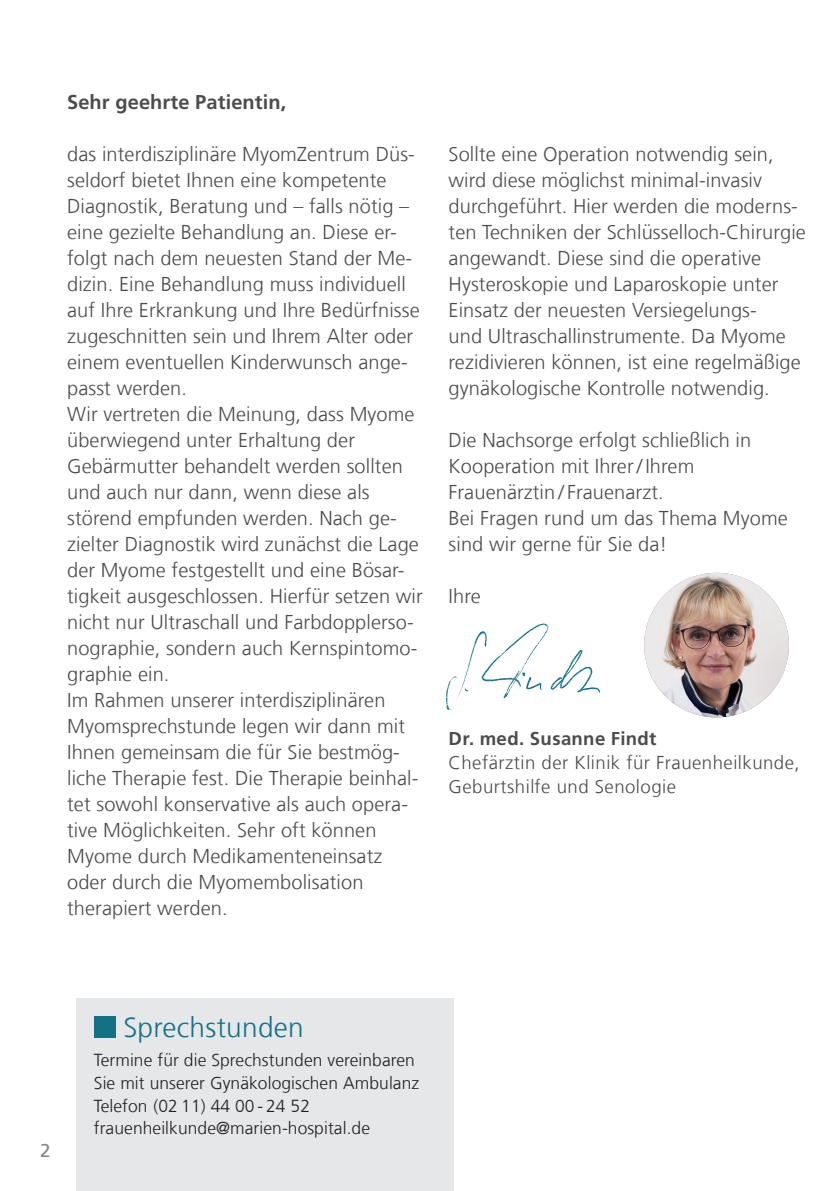
<style>
.page{position:relative;width:840px;height:1191px;background:#fff}
.page>*{position:absolute;margin:0;border:0;box-sizing:border-box;transform-origin:0 0}
.Headline_light_14_17pt_blau{font:300 28px "Frutiger LT Com";letter-spacing:.01em;color:#147184}
.Copy_bold_9pt{font:300 20px/26px "Frutiger LT Com";letter-spacing:.005em;color:#4b4c4d}
.Copy_bold_9pt-2{font:700 20px "Frutiger LT Com";letter-spacing:.005em;color:#4b4c4d}
.Copy_bold_9pt-3{font:300 18.6px/24px "Frutiger LT Com";letter-spacing:.025em;color:#4b4c4d}
.t1{font:18.6px "Frutiger LT Com";color:#808285}
.Copy_light_9pt{font:300 17.4px "Frutiger LT Com";letter-spacing:.005em;color:#231f20}
.s1{font-weight:700}
</style>
<div class="page">
<div style="left:77px;top:998px;width:377px;height:193px;background:#e6e7e9"></div>
<div style="left:94px;top:1016px;width:21px;height:22px;background:#147184"></div>
<img style="left:445px;top:623px;width:156px;height:87px">
<img style="left:643px;top:573px;width:145px;height:144px;border-radius:72px">
<p class="Copy_bold_9pt-2" style="left:67px;top:90px;width:220px">Sehr geehrte Patientin,</p>
<p class="Copy_bold_9pt" style="left:67px;top:141px;width:354px">das interdisziplinäre MyomZentrum Düs&shy;seldorf bietet Ihnen eine kompetente Diagnostik, Beratung und – falls nötig – eine gezielte Behandlung an. Diese er&shy;folgt nach dem neuesten Stand der Me&shy;dizin. Eine Behandlung muss individuell auf Ihre Erkrankung und Ihre Bedürfnisse zugeschnitten sein und Ihrem Alter oder einem eventuellen Kinderwunsch ange&shy;passt werden.</p>
<p class="Copy_bold_9pt" style="left:67px;top:401px;width:357px">Wir vertreten die Meinung, dass Myome überwiegend unter Erhaltung der Gebärmutter behandelt werden sollten und auch nur dann, wenn diese als störend empfunden werden. Nach ge&shy;zielter Diagnostik wird zunächst die Lage der Myome festgestellt und eine Bösar&shy;tigkeit ausgeschlossen. Hierfür setzen wir nicht nur Ultraschall und Farbdopplerso&shy;nographie, sondern auch Kernspintomo&shy;graphie ein.</p>
<p class="Copy_bold_9pt" style="left:67px;top:687px;width:339px">Im Rahmen unserer interdisziplinären<br>Myomsprechstunde legen wir dann mit</p>
<p class="Copy_bold_9pt" style="left:67px;top:739px;width:352px">Ihnen gemeinsam die für Sie bestmög&shy;liche Therapie fest. Die Therapie beinhal&shy;tet sowohl konservative als auch opera&shy;tive Möglichkeiten. Sehr oft können Myome durch Medikamenteneinsatz oder durch die Myomembolisation therapiert werden.</p>
<p class="Copy_bold_9pt" style="left:448px;top:141px;width:358px">Sollte eine Operation notwendig sein, wird diese möglichst minimal-invasiv durchgeführt. Hier werden die moderns&shy;ten Techniken der Schlüsselloch-Chirurgie angewandt. Diese sind die operative Hysteroskopie und Laparoskopie unter Einsatz der neuesten Versiegelungs-<br>und Ultraschallinstrumente. Da Myome rezidivieren können, ist eine regelmäßige gynäkologische Kontrolle notwendig.</p>
<p class="Copy_bold_9pt" style="left:448px;top:427px;width:304px">Die Nachsorge erfolgt schließlich in<br>Kooperation mit Ihrer / Ihrem<br>Frauenärztin / Frauenarzt.</p>
<p class="Copy_bold_9pt" style="left:448px;top:505px;width:340px">Bei Fragen rund um das Thema Myome sind wir gerne für Sie da!</p>
<p class="Copy_bold_9pt" style="left:448px;top:583px;width:34px">Ihre</p>
<p class="Copy_bold_9pt-3" style="left:448px;top:726px;width:352px"><span class="s1">Dr. med. Susanne Findt<br></span>Chefärztin der Klinik für Frauenheilkunde,<br>Geburtshilfe und Senologie</p>
<p class="t1" style="left:40px;top:1139px;width:12px">2</p>
<p class="Headline_light_14_17pt_blau" style="left:123px;top:1010px;width:182px">Sprechstunden</p>
<p class="Copy_light_9pt" style="left:94px;top:1050px;width:322px">Termine für die Sprechstunden vereinbaren</p>
<p class="Copy_light_9pt" style="left:94px;top:1072px;width:327px">Sie mit unserer Gynäkologischen Ambulanz</p>
<p class="Copy_light_9pt" style="left:94px;top:1095px;width:217px">Telefon (02 11) 44 00 - 24 52</p>
<p class="Copy_light_9pt" style="left:94px;top:1118px;width:277px">frauenheilkunde@marien-hospital.de</p>
</div>
